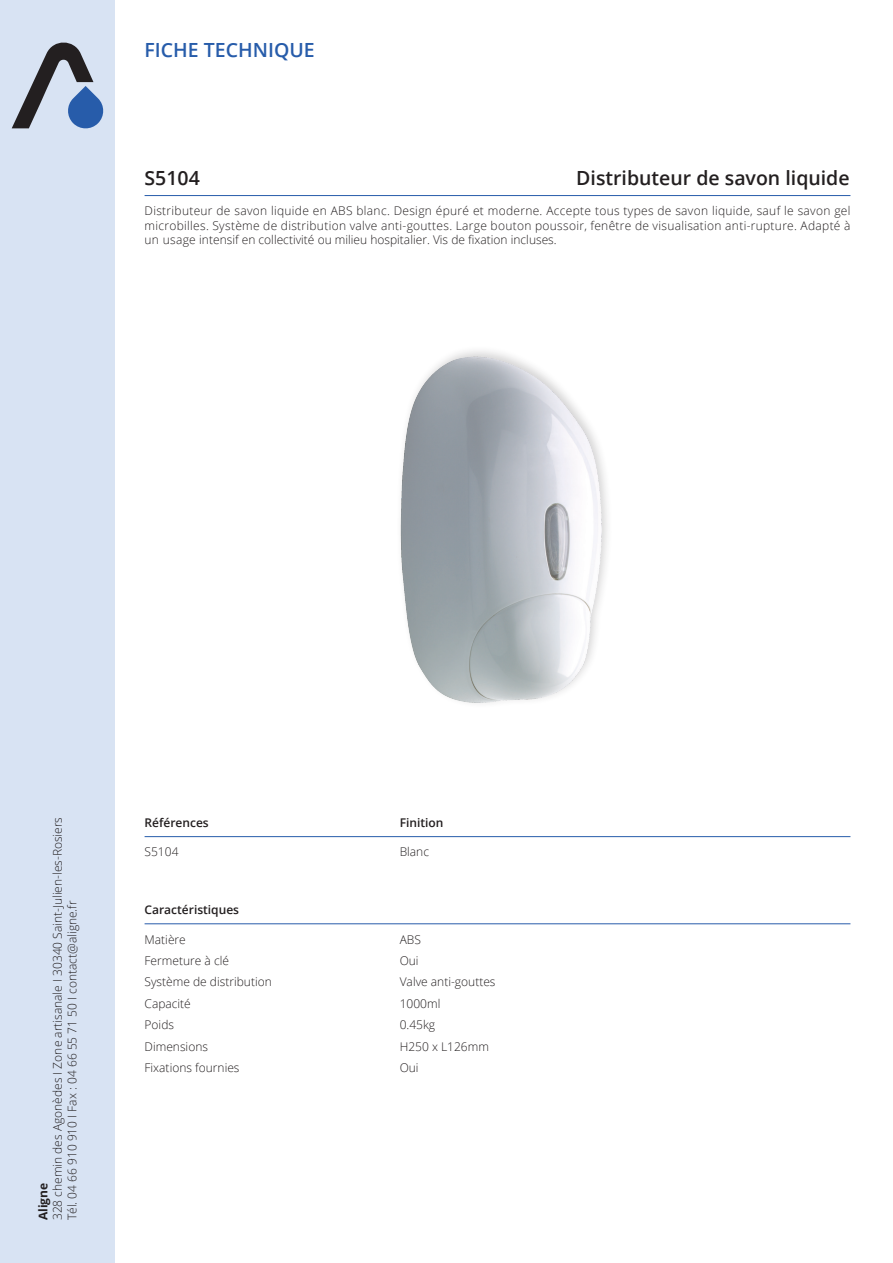
<style>
.page{position:relative;width:893px;height:1263px;background:#fff}
.page>*{position:absolute;margin:0;border:0;box-sizing:border-box;transform-origin:0 0}
.t1{font:600 19.5px "Open Sans";color:#231f20}
.t2{font:600 19.5px "Open Sans";color:#275caa}
.t3{font:300 12px/14.4px "Open Sans";color:#231f20}
.t4{font:600 12px "Open Sans";color:#231f20}
.t5{font:700 12px "Open Sans";color:#231f20}
</style>
<div class="page">
<div style="left:0;top:0;width:115px;height:1263px;background:#d8e3f3"></div>
<hr style="left:145px;top:195px;width:705px;height:1px;background:#275caa">
<hr style="left:145px;top:836px;width:705px;height:1px;background:#275caa">
<hr style="left:145px;top:923px;width:705px;height:1px;background:#275caa">
<svg style="left:12px;top:42px;width:92px;height:87px"></svg>
<img style="left:400px;top:351px;width:208px;height:353px">
<h1 class="t2" style="left:145px;top:37px;width:172px">FICHE TECHNIQUE</h1>
<h1 class="t1" style="left:145px;top:165px;width:57px">S5104</h1>
<h1 class="t1" style="left:576px;top:165px;width:275px">Distributeur de savon liquide</h1>
<p class="t3" style="left:145px;top:204px;width:707px;text-align:justify">Distributeur de savon liquide en ABS blanc. Design épuré et moderne. Accepte tous types de savon liquide, sauf le savon gel microbilles. Système de distribution valve anti-gouttes. Large bouton poussoir, fenêtre de visualisation anti-rupture. Adapté à un usage intensif en collectivité ou milieu hospitalier. Vis de fixation incluses.</p>
<p class="t3" style="left:50px;top:1220px;width:405px;rotate:-90deg">328 chemin des Agonèdes I Zone artisanale I 30340 Saint-Julien-les-Rosiers<br>Tél. 04 66 910 910 I Fax : 04 66 55 71 50 I contact@aligne.fr</p>
<p class="t5" style="left:35px;top:1220px;width:39px;rotate:-90deg">Aligne</p>
<p class="t4" style="left:145px;top:814px;width:66px">Références</p>
<p class="t4" style="left:400px;top:814px;width:45px">Finition</p>
<p class="t3" style="left:145px;top:845px;width:35px">S5104</p>
<p class="t3" style="left:400px;top:845px;width:31px">Blanc</p>
<p class="t4" style="left:145px;top:901px;width:96px">Caractéristiques</p>
<p class="t3" style="left:145px;top:932px;width:43px">Matière</p>
<p class="t3" style="left:400px;top:932px;width:23px">ABS</p>
<p class="t3" style="left:145px;top:953px;width:86px">Fermeture à clé</p>
<p class="t3" style="left:400px;top:953px;width:20px">Oui</p>
<p class="t3" style="left:145px;top:974px;width:129px">Système de distribution</p>
<p class="t3" style="left:400px;top:974px;width:97px">Valve anti-gouttes</p>
<p class="t3" style="left:145px;top:996px;width:48px">Capacité</p>
<p class="t3" style="left:400px;top:996px;width:42px">1000ml</p>
<p class="t3" style="left:145px;top:1017px;width:31px">Poids</p>
<p class="t3" style="left:400px;top:1017px;width:37px">0.45kg</p>
<p class="t3" style="left:145px;top:1039px;width:65px">Dimensions</p>
<p class="t3" style="left:400px;top:1039px;width:91px">H250 x L126mm</p>
<p class="t3" style="left:145px;top:1060px;width:96px">Fixations fournies</p>
<p class="t3" style="left:400px;top:1060px;width:20px">Oui</p>
</div>
